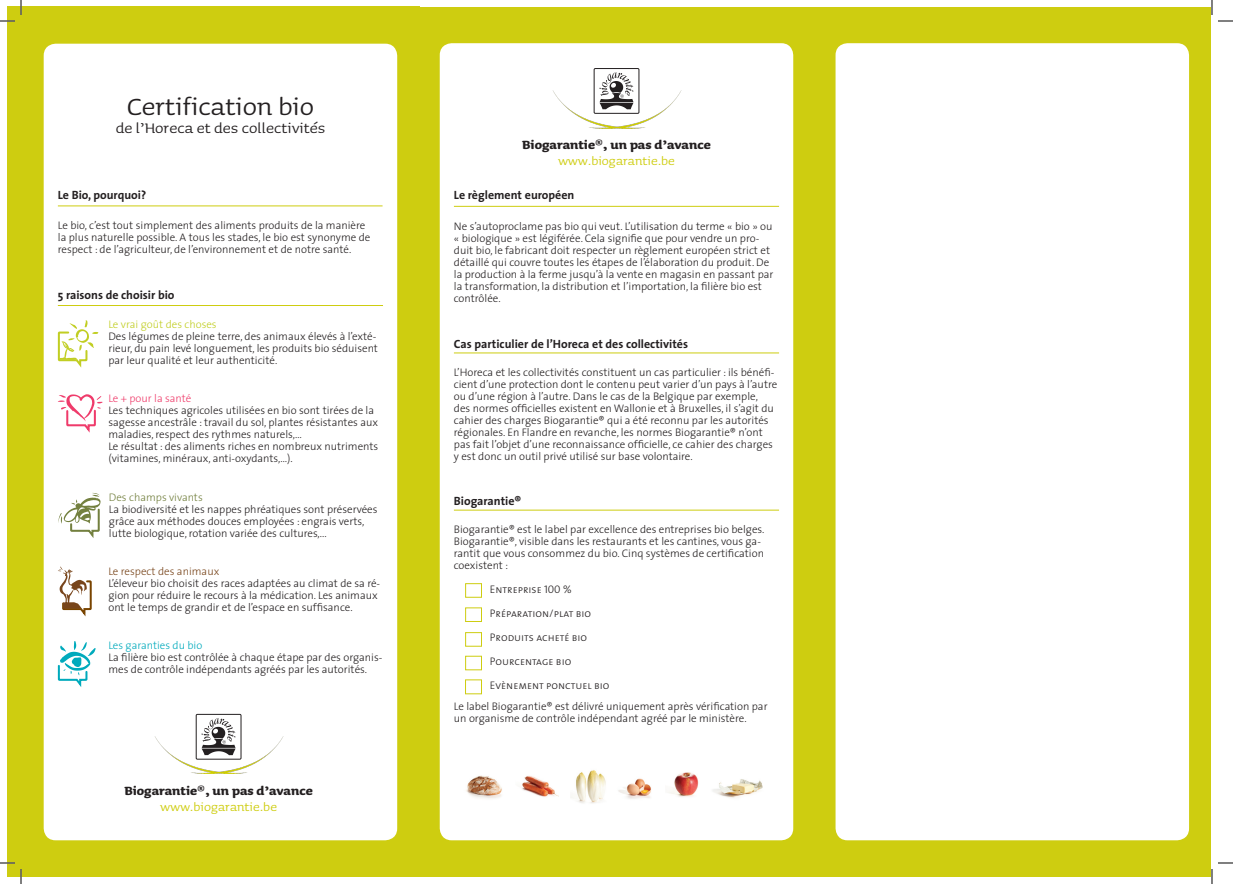
<style>
.page{position:relative;width:1233px;height:884px;background:#fff}
.page>*{position:absolute;margin:0;border:0;box-sizing:border-box;transform-origin:0 0}
.t1{font:31.3px "Sauna";color:#231f20}
.t2{font:18.4px "Sauna";color:#231f20}
.t3{font:15.4px "Sauna";color:#cecd10}
.t4{font:700 15.2px "Sauna";color:#231f20}
.t5{font:700 12px "The Sans";color:#231f20}
.t6{font:300 11px/12px "The Sans";color:#231f20}
.t7{font:11px "The Sans Light Caps";color:#231f20}
.t8{font:300 11px "The Sans";color:#78451b}
.t9{font:300 11px "The Sans";color:#c1ce23}
.t10{font:300 11px "The Sans";color:#00aabc}
.t11{font:300 11px "The Sans";color:#73803f}
.t12{font:300 11px "The Sans";color:#ef3d6b}
</style>
<div class="page">
<div style="left:7px;top:7px;width:412px;height:870px;background:#cecd10"></div>
<div style="left:44px;top:44px;width:353px;height:796px;background:#fff;border-radius:12px"></div>
<div style="left:418px;top:7px;width:400px;height:870px;background:#cecd10"></div>
<div style="left:440px;top:43px;width:353px;height:797px;background:#fff;border-radius:12px"></div>
<div style="left:813px;top:7px;width:398px;height:870px;background:#cecd10"></div>
<div style="left:835px;top:43px;width:354px;height:797px;background:#fff;border-radius:12px"></div>
<img style="left:552px;top:90px;width:130px;height:39px">
<img style="left:668px;top:772px;width:31px;height:25px">
<img style="left:466px;top:775px;width:36px;height:24px">
<div style="left:593px;top:67px;width:47px;height:48px;background:#fff"></div>
<svg style="left:599px;top:72px;width:34px;height:37px"></svg>
<div style="left:594px;top:68px;width:45px;height:46px;border:1px solid #231f20"></div>
<hr style="left:58px;top:205px;width:324px;height:1px;background:#cecd10">
<hr style="left:58px;top:305px;width:325px;height:1px;background:#cecd10">
<hr style="left:454px;top:510px;width:325px;height:1px;background:#cecd10">
<div style="left:465px;top:607px;width:17px;height:15px;border:1px solid #cecd10"></div>
<div style="left:465px;top:583px;width:17px;height:15px;border:1px solid #cecd10"></div>
<div style="left:465px;top:679px;width:17px;height:15px;border:1px solid #cecd10"></div>
<div style="left:465px;top:656px;width:17px;height:14px;border:1px solid #cecd10"></div>
<div style="left:465px;top:632px;width:17px;height:15px;border:1px solid #cecd10"></div>
<img style="left:713px;top:779px;width:50px;height:19px">
<img style="left:522px;top:776px;width:36px;height:21px">
<img style="left:571px;top:770px;width:80px;height:33px">
<hr style="left:454px;top:206px;width:325px;height:1px;background:#cecd10">
<hr style="left:454px;top:352px;width:325px;height:1px;background:#cecd10">
<svg style="left:58px;top:566px;width:34px;height:50px"></svg>
<svg style="left:58px;top:493px;width:43px;height:45px"></svg>
<svg style="left:58px;top:641px;width:38px;height:46px"></svg>
<svg style="left:58px;top:320px;width:40px;height:48px"></svg>
<svg style="left:58px;top:394px;width:45px;height:39px"></svg>
<img style="left:154px;top:736px;width:130px;height:38px">
<div style="left:195px;top:713px;width:47px;height:48px;background:#fff"></div>
<svg style="left:201px;top:718px;width:34px;height:37px"></svg>
<div style="left:196px;top:714px;width:45px;height:45px;border:1px solid #231f20"></div>
<svg style="left:1218px;top:20px;width:15px;height:2px"></svg>
<svg style="left:1218px;top:862px;width:15px;height:2px"></svg>
<svg style="left:0;top:0;width:22px;height:22px"></svg>
<svg style="left:0;top:862px;width:22px;height:22px"></svg>
<svg style="left:1211px;top:0;width:1px;height:15px"></svg>
<svg style="left:1211px;top:869px;width:1px;height:15px"></svg>
<p class="t1" style="left:127px;top:86px;width:189px">Certification bio</p>
<p class="t2" style="left:116px;top:116px;width:211px">de l’Horeca et des collectivités</p>
<p class="t5" style="left:58px;top:185px;width:90px">Le Bio, pourquoi?</p>
<p class="t6" style="left:58px;top:219px;width:314px">Le bio, c’est tout simplement des aliments produits de la manière la plus naturelle possible. A tous les stades, le bio est synonyme de respect : de l’agriculteur, de l’environnement et de notre santé.</p>
<p class="t5" style="left:58px;top:285px;width:118px">5 raisons de choisir bio</p>
<p class="t9" style="left:108px;top:315px;width:110px">Le vrai goût des choses</p>
<p class="t6" style="left:108px;top:330px;width:271px">Des légumes de pleine terre, des animaux élevés à l’exté&shy;rieur, du pain levé longuement, les produits bio séduisent par leur qualité et leur authenticité.</p>
<p class="t12" style="left:108px;top:389px;width:84px">Le + pour la santé</p>
<p class="t6" style="left:108px;top:404px;width:271px">Les techniques agricoles utilisées en bio sont tirées de la sagesse ancestrâle : travail du sol, plantes résistantes aux maladies, respect des rythmes naturels,…</p>
<p class="t6" style="left:108px;top:440px;width:271px">Le résultat : des aliments riches en nombreux nutriments (vitamines, minéraux, anti-oxydants,…).</p>
<p class="t11" style="left:109px;top:488px;width:95px">Des champs vivants</p>
<p class="t6" style="left:109px;top:503px;width:270px">La biodiversité et les nappes phréatiques sont préservées grâce aux méthodes douces employées : engrais verts, lutte biologique, rotation variée des cultures,...</p>
<p class="t8" style="left:108px;top:562px;width:112px">Le respect des animaux</p>
<p class="t6" style="left:108px;top:576px;width:273px">L’éleveur bio choisit des races adaptées au climat de sa ré&shy;gion pour réduire le recours à la médication. Les animaux ont le temps de grandir et de l’espace en suffisance.</p>
<p class="t10" style="left:108px;top:636px;width:95px">Les garanties du bio</p>
<p class="t6" style="left:108px;top:651px;width:275px">La filière bio est contrôlée à chaque étape par des organis&shy;mes de contrôle indépendants agréés par les autorités.</p>
<p class="t4" style="left:124px;top:781px;width:190px">Biogarantie®, un pas d’avance</p>
<p class="t3" style="left:160px;top:797px;width:118px">www.biogarantie.be</p>
<p class="t4" style="left:522px;top:135px;width:190px">Biogarantie®, un pas d’avance</p>
<p class="t3" style="left:558px;top:151px;width:118px">www.biogarantie.be</p>
<p class="t5" style="left:454px;top:185px;width:122px">Le règlement européen</p>
<p class="t6" style="left:454px;top:219px;width:321px">Ne s’autoproclame pas bio qui veut. L’utilisation du terme « bio » ou « biologique » est légiférée. Cela signifie que pour vendre un pro&shy;duit bio, le fabricant doit respecter un règlement européen strict et détaillé qui couvre toutes les étapes de l’élaboration du produit. De la production à la ferme jusqu’à la vente en magasin en passant par la transformation, la distribution et l’importation, la filière bio est contrôlée.</p>
<p class="t5" style="left:454px;top:334px;width:236px">Cas particulier de l’Horeca et des collectivités</p>
<p class="t6" style="left:454px;top:366px;width:325px">L’Horeca et les collectivités constituent un cas particulier : ils bénéfi&shy;cient d’une protection dont le contenu peut varier d’un pays à l’autre ou d’une région à l’autre. Dans le cas de la Belgique par exemple,<br>des normes officielles existent en Wallonie et à Bruxelles, il s’agit du cahier des charges Biogarantie® qui a été reconnu par les autorités régionales. En Flandre en revanche, les normes Biogarantie® n’ont pas fait l’objet d’une reconnaissance officielle, ce cahier des charges y est donc un outil privé utilisé sur base volontaire.</p>
<p class="t5" style="left:454px;top:491px;width:69px">Biogarantie®</p>
<p class="t6" style="left:454px;top:523px;width:312px">Biogarantie® est le label par excellence des entreprises bio belges.<br>Biogarantie®, visible dans les restaurants et les cantines, vous ga&shy;rantit que vous consommez du bio. Cinq systèmes de certification coexistent :</p>
<p class="t7" style="left:490px;top:580px;width:83px">Entreprise 100 %</p>
<p class="t7" style="left:490px;top:604px;width:103px">Préparation/plat bio</p>
<p class="t7" style="left:490px;top:628px;width:99px">Produits acheté bio</p>
<p class="t7" style="left:490px;top:652px;width:83px">Pourcentage bio</p>
<p class="t7" style="left:490px;top:676px;width:121px">Evènement ponctuel bio</p>
<p class="t6" style="left:454px;top:700px;width:315px">Le label Biogarantie® est délivré uniquement après vérification par un organisme de contrôle indépendant agréé par le ministère.</p>
</div>
